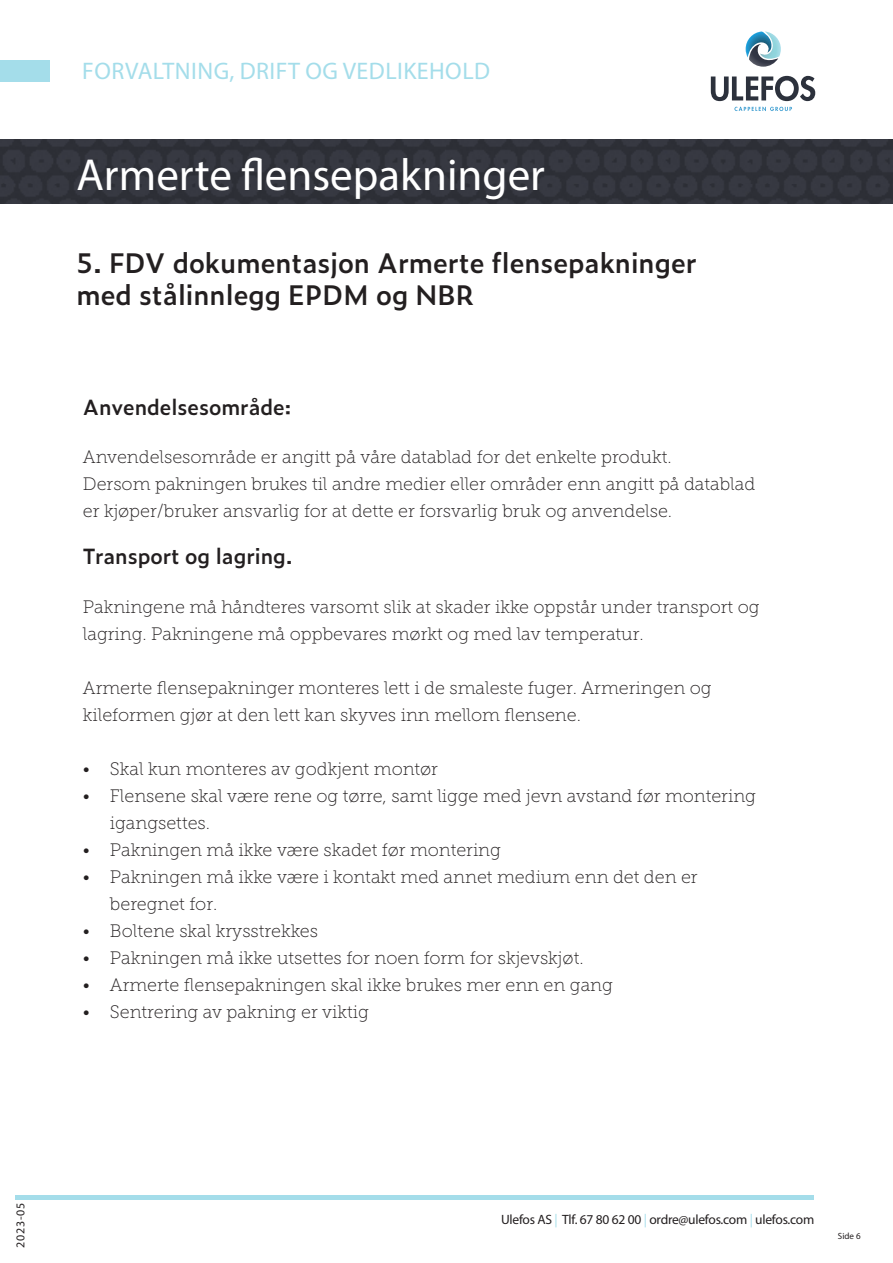
<style>
.page{position:relative;width:893px;height:1263px;background:#fff}
.page>*{position:absolute;margin:0;border:0;box-sizing:border-box;transform-origin:0 0}
.t1{font:45px "Myriad Pro";color:#fff}
.t2{font:600 27px/32.4px "Zeitung Pro";color:#231f20}
.t3{font:24px "Myriad Pro";letter-spacing:.02em;color:#a4ddea}
.t4{font:600 21px "Zeitung Pro";color:#231f20}
.t5{font:18px/27px "Museo Slab 100";color:#231f20}
.t6{font:13.5px "Myriad Pro";letter-spacing:-.02em;color:#231f20}
.t7{font:12px "Myriad Pro";letter-spacing:.06em;color:#231f20}
.t8{font:9px "Myriad Pro";color:#231f20}
.s1{color:#a4ddea}
</style>
<div class="page">
<hr style="left:16px;top:1195px;width:798px;height:4px;background:#a4ddea">
<div style="left:0;top:61px;width:50px;height:21px;background:#a4ddea"></div>
<svg style="left:734px;top:107px;width:58px;height:4px"></svg>
<svg style="left:746px;top:31px;width:35px;height:36px"></svg>
<svg style="left:711px;top:76px;width:104px;height:25px"></svg>
<img style="left:0;top:139px;width:893px;height:64px">
<h3 class="t3" style="left:82px;top:56px;width:409px">FORVALTNING, DRIFT OG VEDLIKEHOLD</h3>
<h1 class="t1" style="left:77px;top:147px;width:470px">Armerte flensepakninger</h1>
<h2 class="t2" style="left:77px;top:245px;width:621px">5. FDV dokumentasjon Armerte flensepakninger med stålinnlegg EPDM og NBR</h2>
<p class="t4" style="left:83px;top:391px;width:210px">Anvendelsesområde:</p>
<p class="t5" style="left:83px;top:444px;width:674px">Anvendelsesområde er angitt på våre datablad for det enkelte produkt.<br>Dersom pakningen brukes til andre medier eller områder enn angitt på datablad er kjøper/bruker ansvarlig for at dette er forsvarlig bruk og anvendelse.</p>
<p class="t4" style="left:83px;top:540px;width:211px">Transport og lagring.</p>
<p class="t5" style="left:83px;top:593px;width:678px">Pakningene må håndteres varsomt slik at skader ikke oppstår under transport og lagring. Pakningene må oppbevares mørkt og med lav temperatur.</p>
<p class="t5" style="left:83px;top:674px;width:630px">Armerte flensepakninger monteres lett i de smaleste fuger. Armeringen og kileformen gjør at den lett kan skyves inn mellom flensene.</p>
<p class="t5" style="left:83px;top:755px;width:356px">• Skal kun monteres av godkjent montør</p>
<p class="t5" style="left:110px;top:782px;width:647px;text-indent:-27px">• Flensene skal være rene og tørre, samt ligge med jevn avstand før montering igangsettes.</p>
<p class="t5" style="left:83px;top:836px;width:420px">• Pakningen må ikke være skadet før montering</p>
<p class="t5" style="left:110px;top:863px;width:589px;text-indent:-27px">• Pakningen må ikke være i kontakt med annet medium enn det den er beregnet for.</p>
<p class="t5" style="left:83px;top:917px;width:237px">• Boltene skal krysstrekkes</p>
<p class="t5" style="left:83px;top:944px;width:502px">• Pakningen må ikke utsettes for noen form for skjevskjøt.</p>
<p class="t5" style="left:83px;top:971px;width:531px">• Armerte flensepakningen skal ikke brukes mer enn en gang</p>
<p class="t5" style="left:83px;top:998px;width:287px">• Sentrering av pakning er viktig</p>
<p class="t7" style="left:13px;top:1248px;width:46px;rotate:-90deg">2023-05</p>
<p class="t6" style="left:501px;top:1211px;width:315px">Ulefos AS <span class="s1">|</span> Tlf. 67 80 62 00 <span class="s1">|</span> ordre@ulefos.com <span class="s1">|</span> ulefos.com</p>
<p class="t8" style="left:838px;top:1230px;width:24px">Side 6</p>
</div>
